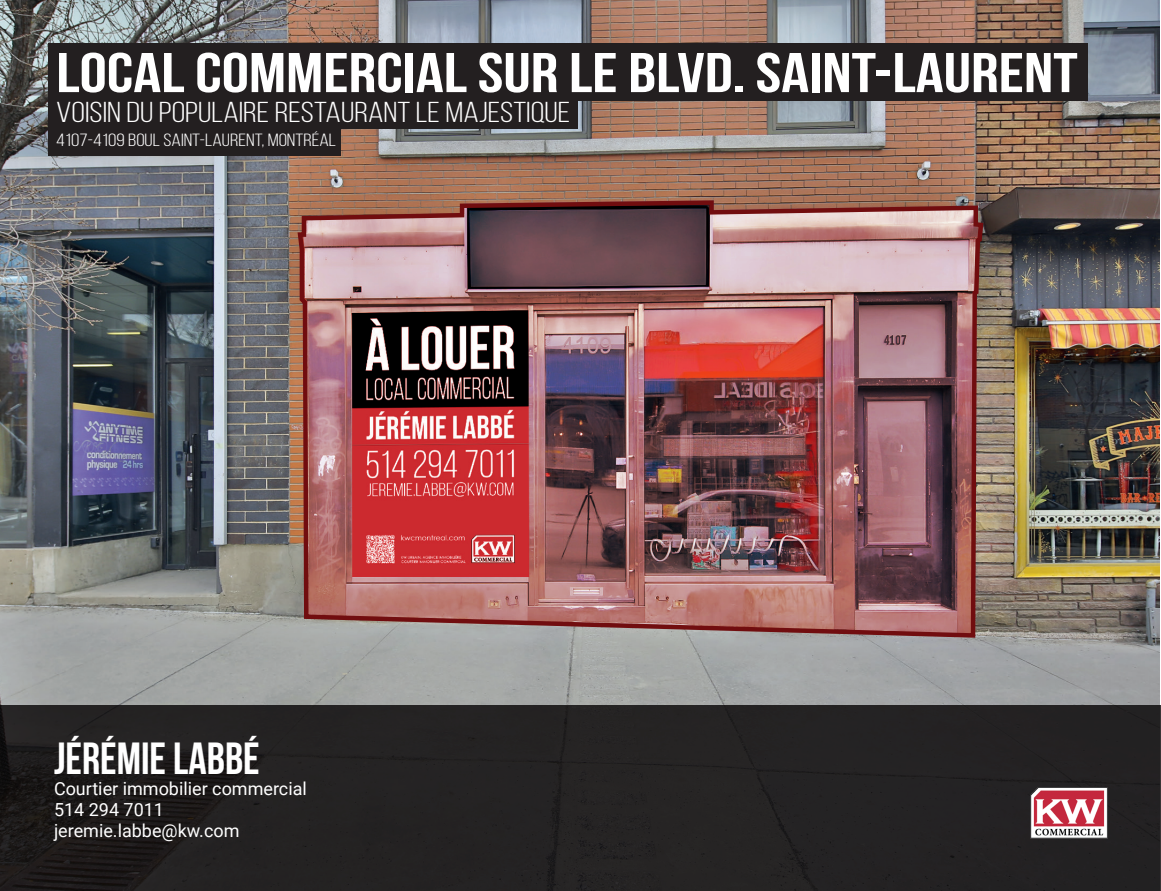
<style>
.page{position:relative;width:1161px;height:891px;background:#fff}
.page>*{position:absolute;margin:0;border:0;box-sizing:border-box;transform-origin:0 0}
.t1{font:700 55.95px "Bebas Neue";color:#fff;scale:1.23 1}
.t2{font:700 45px "Bebas Neue";color:#fff}
.t3{font:28.8px "Bebas Neue";color:#fff;scale:1.23 1}
.t4{font:18px/21px "Roboto";color:#fff}
.t5{font:17.7px "Bebas Neue";color:#fff;scale:1.23 1}
</style>
<div class="page">
<img style="left:0;top:0;width:1160px;height:706px">
<img style="left:295px;top:198px;width:691px;height:442px">
<div style="left:0;top:706px;width:1161px;height:185px;background:#231f20"></div>
<img style="left:1030px;top:787px;width:78px;height:51px">
<div style="left:48px;top:128px;width:292px;height:28px;background:#231f20"></div>
<div style="left:48px;top:43px;width:1040px;height:58px;background:#231f20"></div>
<div style="left:48px;top:101px;width:529px;height:27px;background:#231f20"></div>
<h1 class="t1" style="left:56px;top:42px;width:832px">LOCAL COMMERCIAL SUR LE BLVD. SAINT-LAURENT</h1>
<h3 class="t3" style="left:56px;top:97px;width:419px">VOISIN DU POPULAIRE RESTAURANT LE MAJESTIQUE</h3>
<p class="t5" style="left:56px;top:130px;width:229px">4107-4109 BOUL SAINT-LAURENT, MONTRÉAL</p>
<h2 class="t2" style="left:54px;top:734px;width:207px">JÉRÉMIE LABBÉ</h2>
<p class="t4" style="left:54px;top:777px;width:254px">Courtier immobilier commercial<br>514 294 7011 jeremie.labbe@kw.com</p>
</div>
